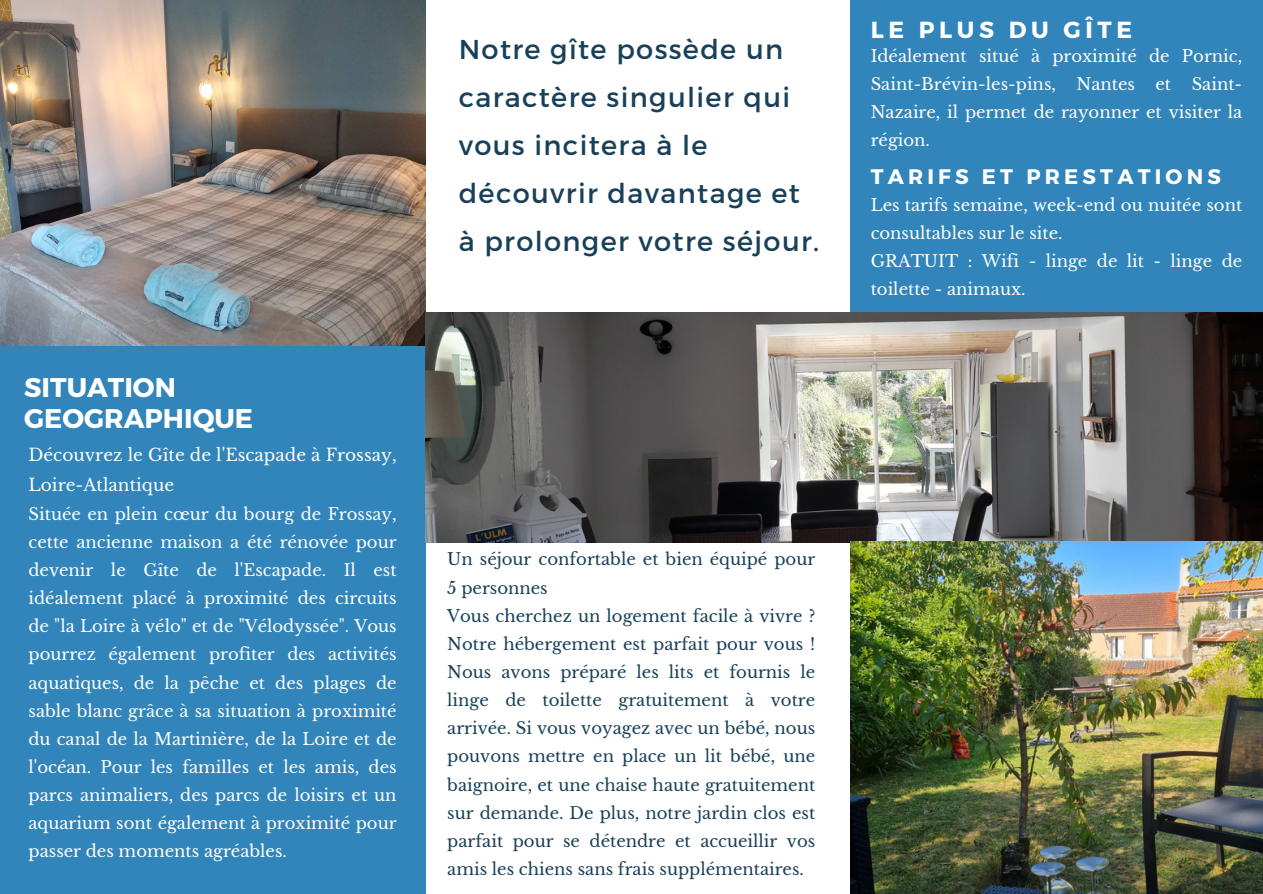
<style>
.page{position:relative;width:1263px;height:894px;background:#fff}
.page>*{position:absolute;margin:0;border:0;box-sizing:border-box;transform-origin:0 0}
.t1{font:27.3px/48.2px "Montserrat";letter-spacing:.05em;color:#184059}
.t2{font:700 27px/31.5px "Montserrat";color:#fff}
.t3{font:700 23.25px "Montserrat";letter-spacing:.2em;color:#fff}
.t4{font:700 21px "Montserrat";letter-spacing:.2em;color:#fff}
.t5{font:16.95px/29.2px "Libre Baskerville";color:#fff}
.t6{font:16.5px/28px "Libre Baskerville";color:#fff;text-align:justify}
.t7{font:16.5px/28px "Libre Baskerville";color:#184059}
</style>
<div class="page">
<div style="left:850px;top:0;width:413px;height:362px;background:#3285ba"></div>
<div style="left:0;top:345px;width:425px;height:548px;background:#3285ba"></div>
<img style="left:0;top:0;width:425px;height:345px">
<img style="left:425px;top:312px;width:838px;height:230px">
<img style="left:850px;top:541px;width:413px;height:352px">
<p class="t2" style="left:24px;top:370px;width:230px">SITUATION<br>GEOGRAPHIQUE</p>
<p class="t5" style="left:29px;top:440px;width:370px">Découvrez le Gîte de l'Escapade à Frossay,<br>Loire-Atlantique</p>
<p class="t6" style="left:29px;top:500px;width:370px">Située en plein cœur du bourg de Frossay, cette ancienne maison a été rénovée pour devenir le Gîte de l'Escapade. Il est idéalement placé à proximité des circuits de "la Loire à vélo" et de "Vélodyssée". Vous pourrez également profiter des activités aquatiques, de la pêche et des plages de sable blanc grâce à sa situation à proximité du canal de la Martinière, de la Loire et de l'océan. Pour les familles et les amis, des parcs animaliers, des parcs de loisirs et un aquarium sont également à proximité pour passer des moments agréables.</p>
<p class="t1" style="left:459px;top:23px;width:362px">Notre gîte possède un caractère singulier qui vous incitera à le découvrir davantage et à prolonger votre séjour.</p>
<p class="t7" style="left:447px;top:545px;width:369px">Un séjour confortable et bien équipé pour<br>5 personnes</p>
<p class="t7" style="left:447px;top:601px;width:369px;text-align:justify">Vous cherchez un logement facile à vivre ?<br>Notre hébergement est parfait pour vous !<br>Nous avons préparé les lits et fournis le linge de toilette gratuitement à votre arrivée. Si vous voyagez avec un bébé, nous pouvons mettre en place un lit bébé, une baignoire, et une chaise haute gratuitement sur demande. De plus, notre jardin clos est parfait pour se détendre et accueillir vos amis les chiens sans frais supplémentaires.</p>
<p class="t3" style="left:871px;top:14px;width:263px">LE PLUS DU GÎTE</p>
<p class="t6" style="left:871px;top:42px;width:373px">Idéalement situé à proximité de Pornic, Saint-Brévin-les-pins, Nantes et Saint-Nazaire, il permet de rayonner et visiter la région.</p>
<p class="t4" style="left:871px;top:162px;width:352px">TARIFS ET PRESTATIONS</p>
<p class="t6" style="left:871px;top:191px;width:373px">Les tarifs semaine, week-end ou nuitée sont consultables sur le site.</p>
<p class="t6" style="left:871px;top:247px;width:373px">GRATUIT : Wifi - linge de lit - linge de toilette - animaux.</p>
</div>
